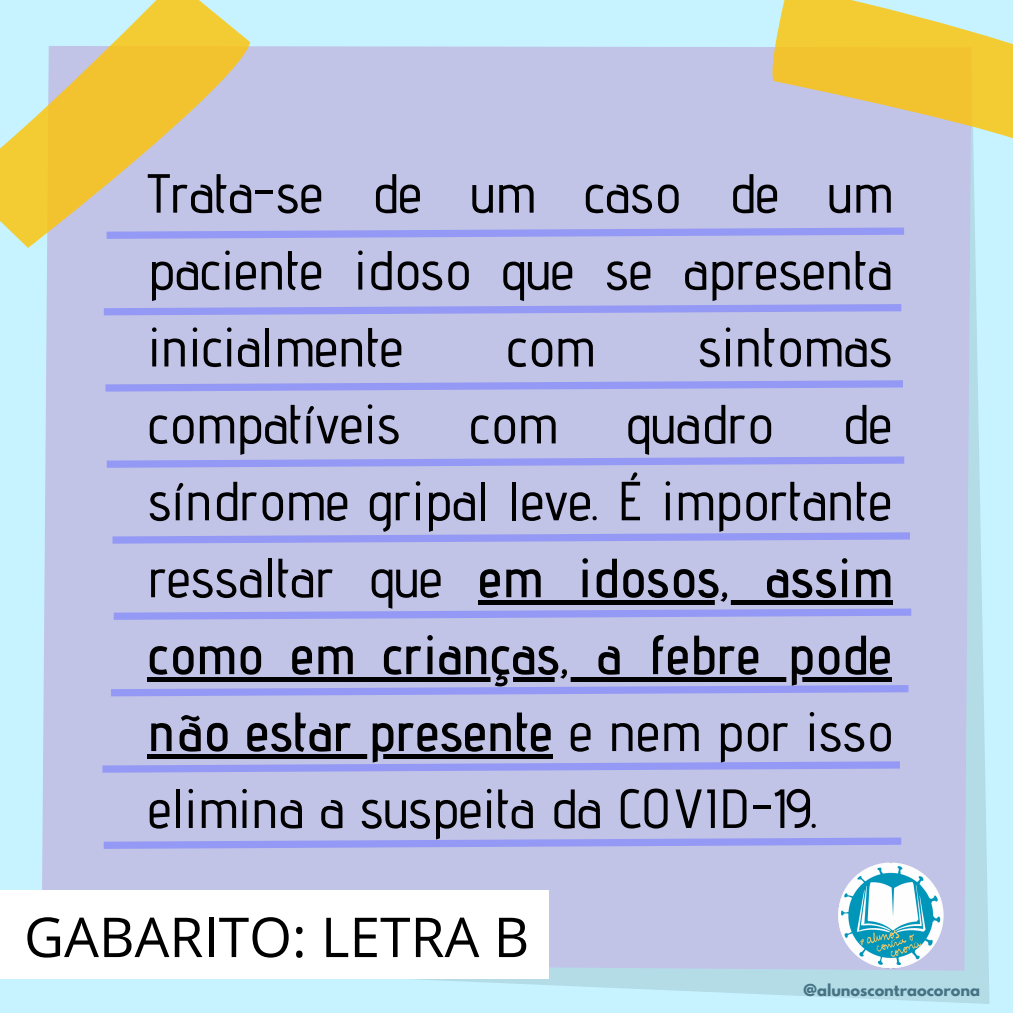
<style>
.page{position:relative;width:1013px;height:1013px;background:#fff}
.page>*{position:absolute;margin:0;border:0;box-sizing:border-box;transform-origin:0 0}
.t1{font:500 55px/76.9px "Advent Pro";color:#000;text-align:justify}
.t2{font:55px "Open Sans";color:#000}
.t3{font:700 14.62px "League Spartan";color:#467384}
.s1{font-weight:600}
</style>
<div class="page">
<div style="left:0;top:0;width:1012px;height:1012px;background:#c6f3ff"></div>
<div style="left:24px;top:46px;width:961px;height:941px;background:#c1c3e7"></div>
<svg style="left:0;top:0;width:254px;height:249px"></svg>
<svg style="left:766px;top:0;width:246px;height:157px;background:#ddcb82"></svg>
<svg style="left:107px;top:227px;width:797px;height:12px;background:#a5a9ef"></svg>
<svg style="left:104px;top:304px;width:797px;height:11px;background:#a2a7f0"></svg>
<svg style="left:105px;top:380px;width:798px;height:11px;background:#a2a7f0"></svg>
<svg style="left:107px;top:456px;width:797px;height:12px;background:#a5a9ef"></svg>
<svg style="left:112px;top:532px;width:798px;height:11px;background:#a2a7f0"></svg>
<svg style="left:114px;top:608px;width:797px;height:12px;background:#a5a9ef"></svg>
<svg style="left:111px;top:685px;width:797px;height:11px;background:#a2a7f0"></svg>
<svg style="left:102px;top:761px;width:595px;height:11px;background:#a3a7ef"></svg>
<svg style="left:104px;top:837px;width:593px;height:11px;background:#a3a7ef"></svg>
<hr style="left:478px;top:600px;width:414px;height:4px;background:#000">
<hr style="left:148px;top:677px;width:744px;height:4px;background:#000">
<div style="left:148px;top:753px;width:405px;height:5px;background:#000"></div>
<img style="left:697px;top:741px;width:293px;height:263px">
<div style="left:0;top:889px;width:549px;height:89px;background:#fff"></div>
<p class="t1" style="left:148px;top:154px;width:746px">Trata-se de um caso de um paciente idoso que se apresenta inicialmente</p>
<p class="t1" style="left:148px;top:308px;width:746px;text-indent:550px">sintomas compatíveis com quadro de síndrome gripal leve. É importante ressaltar que <span class="s1">em idosos, assim como em crianças, a febre pode não estar presente</span> e nem por isso elimina a suspeita da COVID-19.</p>
<p class="t1" style="left:506px;top:308px;width:90px">com</p>
<p class="t2" style="left:24px;top:898px;width:506px">GABARITO: LETRA B</p>
<p class="t3" style="left:803px;top:983px;width:178px">@alunoscontraocorona</p>
</div>
